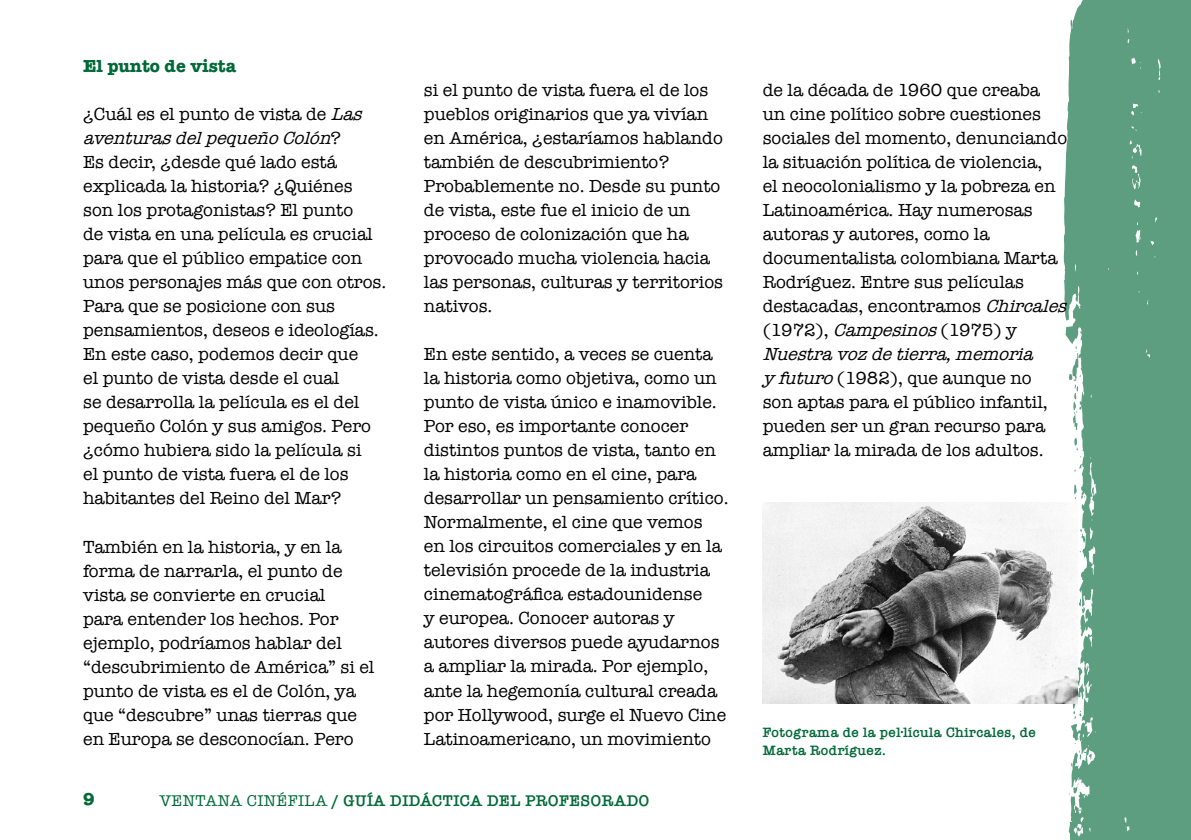
<style>
.page{position:relative;width:1191px;height:840px;background:#fff}
.page>*{position:absolute;margin:0;border:0;box-sizing:border-box;transform-origin:0 0}
.t1{font:18px/24px "American Typewriter";color:#000}
.t2{font:700 18px "American Typewriter";color:#016938}
.t3{font:600 16px "American Typewriter";letter-spacing:.025em;color:#016938}
.t4{font:600 14px/18px "American Typewriter";letter-spacing:.025em;color:#016938}
.s1{font-style:italic}
.s2{font-weight:400}
</style>
<div class="page">
<svg style="left:1059px;top:0;width:132px;height:839px;background:#68a588"></svg>
<svg style="left:1070px;top:20px;width:2px;height:11px"></svg>
<svg style="left:1074px;top:463px;width:8px;height:9px"></svg>
<svg style="left:1071px;top:484px;width:14px;height:80px"></svg>
<svg style="left:1077px;top:591px;width:15px;height:50px"></svg>
<svg style="left:1068px;top:777px;width:17px;height:20px"></svg>
<svg style="left:1074px;top:808px;width:6px;height:2px"></svg>
<svg style="left:1076px;top:825px;width:6px;height:8px"></svg>
<svg style="left:1135px;top:146px;width:5px;height:4px"></svg>
<svg style="left:1070px;top:655px;width:21px;height:112px"></svg>
<svg style="left:1068px;top:345px;width:13px;height:84px"></svg>
<img style="left:762px;top:502px;width:315px;height:200px">
<p class="t2" style="left:83px;top:50px;width:155px">El punto de vista</p>
<p class="t1" style="left:83px;top:101px;width:305px">¿Cuál es el punto de vista de <span class="s1">Las aventurasdelpequeñoColón</span>?<br>Es decir, ¿desde qué lado está explicada la historia? ¿Quiénes son los protagonistas? El punto<br>de vista en una película es crucial para que el público empatice con unos personajes más que con otros.<br>Para que se posicione con sus pensamientos, deseos e ideologías.<br>En este caso, podemos decir que<br>el punto de vista desde el cual<br>se desarrolla la película es el del pequeño Colón y sus amigos. Pero ¿cómo hubiera sido la película si<br>el punto de vista fuera el de los habitantes del Reino del Mar?</p>
<p class="t1" style="left:83px;top:533px;width:293px">También en la historia, y en la forma de narrarla, el punto de vista se convierte en crucial<br>para entender los hechos. Por ejemplo, podríamos hablar del “descubrimiento de América” si el punto de vista es el de Colón, ya que “descubre” unas tierras que en Europa se desconocían. Pero</p>
<p class="t1" style="left:424px;top:77px;width:301px">si el punto de vista fuera el de los pueblos originarios que ya vivían en América, ¿estaríamos hablando también de descubrimiento?<br>Probablemente no. Desde su punto de vista, este fue el inicio de un proceso de colonización que ha provocado mucha violencia hacia las personas, culturas y territorios nativos.</p>
<p class="t1" style="left:424px;top:341px;width:306px">En este sentido, a veces se cuenta la historia como objetiva, como un punto de vista único e inamovible.<br>Por eso, es importante conocer distintos puntos de vista, tanto en la historia como en el cine, para desarrollar un pensamiento crítico.<br>Normalmente, el cine que vemos<br>en los circuitos comerciales y en la televisión procede de la industria cinematográfica estadounidense<br>y europea. Conocer autoras y autores diversos puede ayudarnos a ampliar la mirada. Por ejemplo, ante la hegemonía cultural creada por Hollywood, surge el Nuevo Cine Latinoamericano, un movimiento</p>
<p class="t3" style="left:160px;top:787px;width:491px"><span class="s2">VENTANA CINÉFILA</span> / GUÍA DIDÁCTICA DEL PROFESORADO</p>
<p class="t1" style="left:762px;top:77px;width:312px">de la década de 1960 que creaba<br>un cine político sobre cuestiones sociales del momento, denunciando la situación política de violencia,<br>el neocolonialismo y la pobreza en<br>Latinoamérica. Hay numerosas autoras y autores, como la documentalista colombiana Marta<br>Rodríguez. Entre sus películas destacadas, encontramos <span class="s1">Chircales </span>(1972), <span class="s1">Campesinos</span>(1975) y<br><span class="s1">Nuestravozdetierra,memoria yfuturo</span>(1982), que aunque no<br>son aptas para el público infantil, pueden ser un gran recurso para ampliar la mirada de los adultos.</p>
<p class="t4" style="left:762px;top:722px;width:275px">Fotograma de la pel·lícula Chircales, de<br>Marta Rodríguez.</p>
</div>
